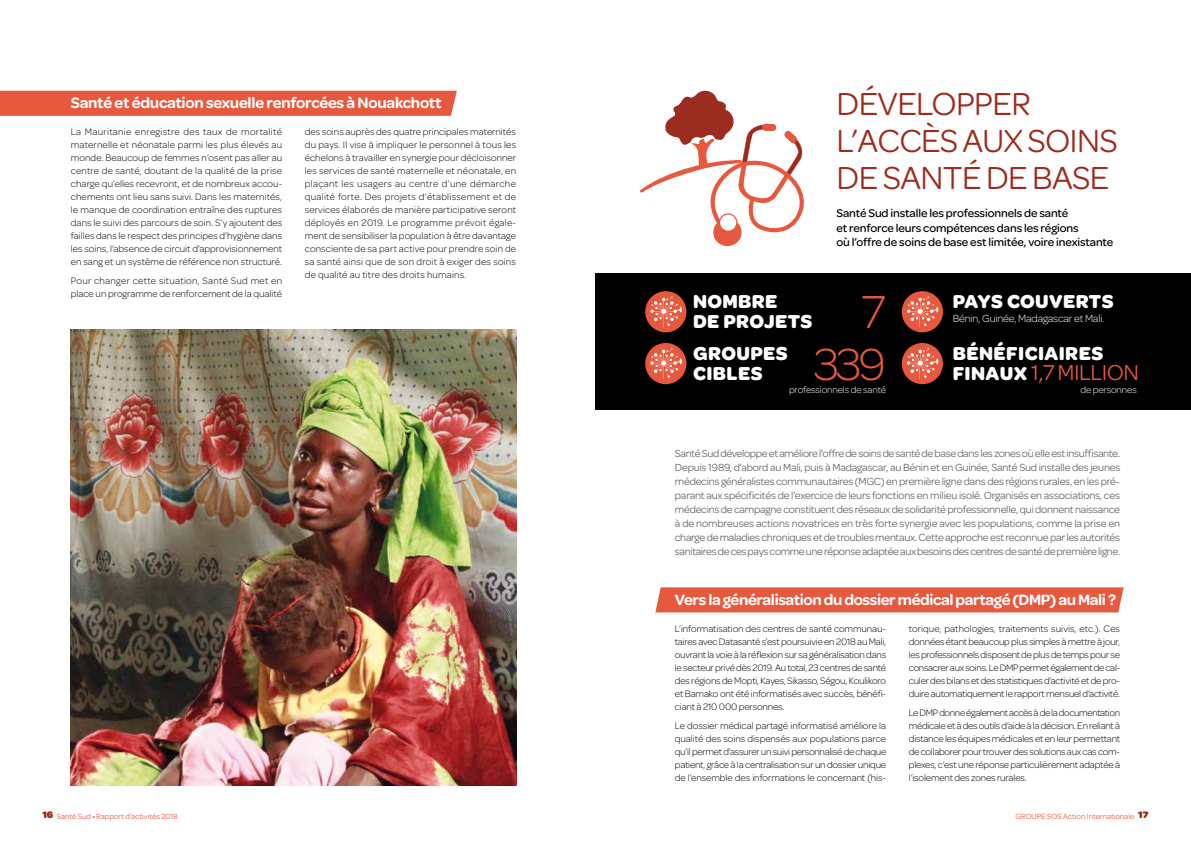
<style>
.page{position:relative;width:1191px;height:842px;background:#fff}
.page>*{position:absolute;margin:0;border:0;box-sizing:border-box;transform-origin:0 0}
.t1{font:300 49.4px "Omnes";color:#e6593f}
.t2{font:300 48px "Omnes";color:#e6593f}
.t3{font:34px/37px "Omnes";letter-spacing:-.02em;color:#9b2c20}
.t4{font:23px "Omnes";letter-spacing:-.025em;color:#e6593f}
.t5{font:700 20px/20px "Omnes";letter-spacing:.02em;color:#fff}
.t6{font:600 16px "Omnes";letter-spacing:-.025em;color:#fff}
.t7{font:500 12px/14.4px "Omnes";letter-spacing:-.01em;color:#000}
.t8{font:11px/14px "Omnes";letter-spacing:-.03em;color:#646567;text-align:justify}
.t9{font:300 11px "Omnes";letter-spacing:-.015em;color:#fff}
.t10{font:300 10px/13px "Omnes";letter-spacing:-.005em;color:#000;text-align:justify}
.t11{font:300 10px "Omnes";letter-spacing:-.01em;color:#fff}
.t12{font:8px "Omnes";color:#e6593f}
.s1{font-weight:700;font-size:20px;color:#fff}
.s2{font-weight:900;font-size:10px;color:#9b2c20}
.s3{color:#9b2c20}
</style>
<div class="page">
<div style="left:0;top:91px;width:457px;height:25px;background:#e6593f"></div>
<img style="left:71px;top:330px;width:445px;height:455px">
<div style="left:595px;top:273px;width:596px;height:137px;background:#000"></div>
<div style="left:645px;top:291px;width:41px;height:41px;background:#e6593f;border-radius:50%"></div>
<svg style="left:650px;top:296px;width:32px;height:31px"></svg>
<div style="left:901px;top:291px;width:42px;height:41px;background:#e6593f;border-radius:50%"></div>
<svg style="left:907px;top:296px;width:31px;height:31px"></svg>
<div style="left:645px;top:343px;width:41px;height:41px;background:#e6593f;border-radius:50%"></div>
<svg style="left:650px;top:348px;width:32px;height:31px"></svg>
<div style="left:901px;top:343px;width:42px;height:41px;background:#e6593f;border-radius:50%"></div>
<svg style="left:907px;top:348px;width:31px;height:31px"></svg>
<div style="left:655px;top:587px;width:469px;height:25px;background:#e6593f"></div>
<svg style="left:640px;top:90px;width:164px;height:156px"></svg>
<h3 class="t6" style="left:71px;top:91px;width:372px">Santé et éducation sexuelle renforcées à Nouakchott</h3>
<p class="t10" style="left:71px;top:125px;width:213px">La Mauritanie enregistre des taux de mortalité maternelle et néonatale parmi les plus élevés au monde. Beaucoup de femmes n’osent pas aller au centre de santé, doutant de la qualité de la prise charge qu’elles recevront, et de nombreux accou&shy;chements ont lieu sans suivi. Dans les maternités, le manque de coordination entraîne des ruptures dans le suivi des parcours de soin. S’y ajoutent des failles dans le respect des principes d’hygiène dans les soins, l’absence de circuit d’approvisionnement en sang et un système de référence non structuré.</p>
<p class="t10" style="left:71px;top:273px;width:213px">Pour changer cette situation, Santé Sud met en place un programme de renforcement de la qualité</p>
<p class="t10" style="left:305px;top:125px;width:213px">des soins auprès des quatre principales maternités du pays. Il vise à impliquer le personnel à tous les échelons à travailler en synergie pour décloisonner les services de santé maternelle et néonatale, en plaçant les usagers au centre d’une démarche qualité forte. Des projets d’établissement et de services élaborés de manière participative seront déployés en 2019. Le programme prévoit égale&shy;ment de sensibiliser la population à être davantage consciente de sa part active pour prendre soin de sa santé ainsi que de son droit à exiger des soins de qualité au titre des droits humains.</p>
<h3 class="t3" style="left:836px;top:83px;width:283px">DÉVELOPPER<br>L’ACCÈS AUX SOINS<br>DE SANTÉ DE BASE</h3>
<p class="t7" style="left:836px;top:206px;width:278px">Santé Sud installe les professionnels de santé<br>et renforce leurs compétences dans les régions<br>où l’offre de soins de base est limitée, voire inexistante</p>
<h3 class="t5" style="left:693px;top:290px;width:121px">NOMBRE<br>DE PROJETS</h3>
<h1 class="t1" style="left:861px;top:279px;width:26px">7</h1>
<h3 class="t5" style="left:952px;top:290px;width:162px">PAYS COUVERTS</h3>
<p class="t9" style="left:952px;top:311px;width:153px">Bénin, Guinée, Madagascar et Mali.</p>
<h3 class="t5" style="left:693px;top:342px;width:96px">GROUPES<br>CIBLES</h3>
<h3 class="t5" style="left:952px;top:342px;width:152px">BÉNÉFICIAIRES</h3>
<h2 class="t2" style="left:814px;top:332px;width:73px">339</h2>
<h3 class="t4" style="left:952px;top:357px;width:188px"><span class="s1">FINAUX</span> 1,7 MILLION</h3>
<p class="t11" style="left:1080px;top:383px;width:58px">de personnes</p>
<p class="t11" style="left:789px;top:383px;width:99px">professionnels de santé</p>
<p class="t8" style="left:675px;top:446px;width:447px">Santé Sud développe et améliore l’offre de soins de santé de base dans les zones où elle est insuffisante.<br>Depuis 1989, d’abord au Mali, puis à Madagascar, au Bénin et en Guinée, Santé Sud installe des jeunes médecins généralistes communautaires (MGC) en première ligne dans des régions rurales, en les pré&shy;parant aux spécificités de l’exercice de leurs fonctions en milieu isolé. Organisés en associations, ces médecins de campagne constituent des réseaux de solidarité professionnelle, qui donnent naissance à de nombreuses actions novatrices en très forte synergie avec les populations, comme la prise en charge de maladies chroniques et de troubles mentaux. Cette approche est reconnue par les autorités sanitaires de ces pays comme une réponse adaptée aux besoins des centres de santé de première ligne.</p>
<h3 class="t6" style="left:675px;top:588px;width:442px">Vers la généralisation du dossier médical partagé (DMP) au Mali ?</h3>
<p class="t10" style="left:675px;top:622px;width:213px">L’informatisation des centres de santé communau&shy;taires avec Datasanté s’est poursuivie en 2018 au Mali, ouvrant la voie à la réflexion sur sa généralisation dans le secteur privé dès 2019. Au total, 23 centres de santé des régions de Mopti, Kayes, Sikasso, Ségou, Koulikoro et Bamako ont été informatisés avec succès, bénéfi&shy;ciant à 210 000 personnes.</p>
<p class="t10" style="left:675px;top:719px;width:213px">Le dossier médical partagé informatisé améliore la qualité des soins dispensés aux populations parce qu’il permet d’assurer un suivi personnalisé de chaque patient, grâce à la centralisation sur un dossier unique de l’ensemble des informations le concernant (his-</p>
<p class="t10" style="left:909px;top:622px;width:213px">torique, pathologies, traitements suivis, etc.). Ces données étant beaucoup plus simples à mettre à jour, les professionnels disposent de plus de temps pour se consacrer aux soins. Le DMP permet également de cal&shy;culer des bilans et des statistiques d’activité et de pro&shy;duire automatiquement le rapport mensuel d’activité.</p>
<p class="t10" style="left:909px;top:706px;width:213px">Le DMP donne également accès à de la documentation médicale et à des outils d’aide à la décision. En reliant à distance les équipes médicales et en leur permettant de collaborer pour trouver des solutions aux cas com&shy;plexes, c’est une réponse particulièrement adaptée à l’isolement des zones rurales.</p>
<p class="t12" style="left:43px;top:810px;width:137px"><span class="s2">16</span> Santé Sud <span class="s3">•</span> Rapport d’activités 2018</p>
<p class="t12" style="left:1015px;top:810px;width:134px">GROUPE SOS Action Internationale <span class="s2">17</span></p>
</div>
